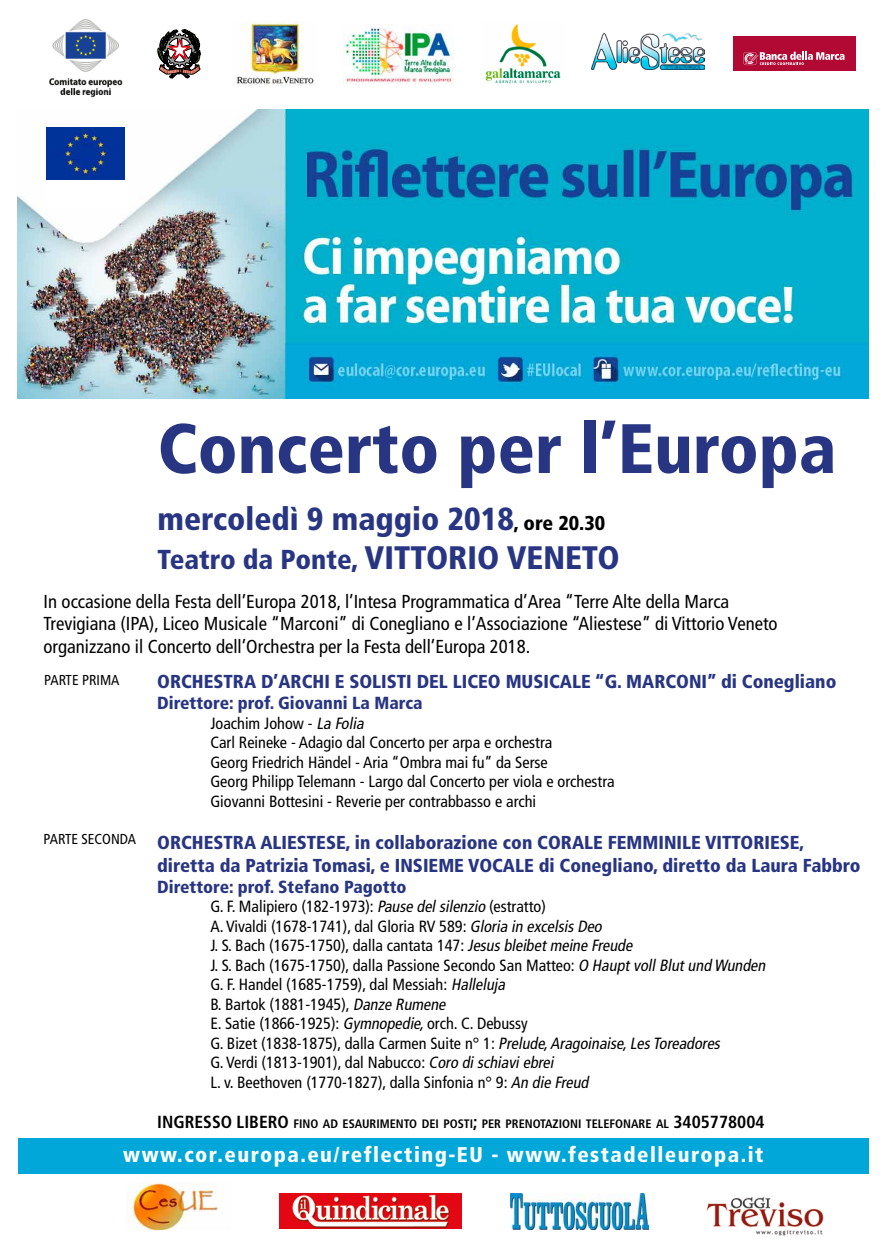
<style>
.page{position:relative;width:886px;height:1241px;background:#fff}
.page>*{position:absolute;margin:0;border:0;box-sizing:border-box;transform-origin:0 0}
.t1{font:900 condensed 69.75px "Frutiger";color:#283583}
.t2{font:900 condensed 31.88px "Frutiger";color:#283583}
.t3{font:900 condensed 27.44px "Frutiger";color:#283583}
.t4{font:900 condensed 21.25px "Frutiger";letter-spacing:.07em;color:#fff}
.t5{font:condensed 18.75px/22.5px "Frutiger";color:#000}
.t6{font:900 condensed 18.75px/22.5px "Frutiger";color:#283583}
.t7{font:900 condensed 17.5px "Frutiger";color:#283583}
.t8{font:700 condensed 17.5px "Frutiger";color:#000}
.t9{font:condensed 16.25px/19.5px "Frutiger";color:#000}
.t10{font:condensed 14.38px "Frutiger";color:#000}
.t11{font:700 condensed 12.25px "Frutiger";color:#000}
.s1{font-size:20px;color:#000}
.s2{font-size:32.5px}
.s3{font-style:italic}
.s4{font-size:12.25px}
.s5{font-size:17.5px}
</style>
<div class="page">
<div style="left:18px;top:1137px;width:850px;height:36px;background:#00a7d8"></div>
<img style="left:510px;top:1193px;width:138px;height:36px">
<img style="left:132px;top:1182px;width:86px;height:47px">
<img style="left:706px;top:1197px;width:118px;height:39px">
<img style="left:279px;top:1193px;width:183px;height:35px">
<img style="left:18px;top:110px;width:850px;height:288px">
<div style="left:46px;top:128px;width:82px;height:80px;background:#fff"></div>
<img style="left:46px;top:128px;width:79px;height:52px">
<img style="left:485px;top:24px;width:76px;height:60px">
<img style="left:344px;top:25px;width:110px;height:58px">
<img style="left:236px;top:22px;width:78px;height:64px">
<svg style="left:158px;top:30px;width:43px;height:48px"></svg>
<img style="left:49px;top:19px;width:74px;height:79px">
<div style="left:733px;top:36px;width:122px;height:35px;background:#b10933"></div>
<svg style="left:743px;top:52px;width:101px;height:13px"></svg>
<img style="left:592px;top:33px;width:112px;height:36px">
<h1 class="t1" style="left:158px;top:406px;width:680px">Concerto per l’Europa</h1>
<h2 class="t2" style="left:158px;top:499px;width:449px">mercoledì 9 maggio 2018<span class="s1">, ore 20.30</span></h2>
<h3 class="t3" style="left:158px;top:543px;width:464px">Teatro da Ponte, <span class="s2">Vittorio Veneto</span></h3>
<p class="t5" style="left:44px;top:590px;width:735px">In occasione della Festa dell’Europa 2018, l’Intesa Programmatica d’Area “Terre Alte della Marca<br>Trevigiana (IPA), Liceo Musicale “Marconi” di Conegliano e l’Associazione “Aliestese” di Vittorio Veneto organizzano il Concerto dell’Orchestra per la Festa dell’Europa 2018.</p>
<p class="t10" style="left:44px;top:671px;width:8px">parte</p>
<p class="t10" style="left:82px;top:671px;width:9px">prima</p>
<p class="t6" style="left:157px;top:670px;width:681px">Orchestra d’archi e solisti del Liceo musicale “G. Marconi” di Conegliano</p>
<p class="t7" style="left:157px;top:692px;width:267px">Direttore: prof. Giovanni La Marca</p>
<p class="t9" style="left:210px;top:713px;width:406px">Joachim Johow - <span class="s3">La Folia<br></span>Carl Reineke - Adagio dal Concerto per arpa e orchestra<br>Georg Friedrich Händel - Aria “Ombra mai fu” da Serse<br>Georg Philipp Telemann - Largo dal Concerto per viola e orchestra Giovanni Bottesini - Reverie per contrabbasso e archi</p>
<p class="t6" style="left:157px;top:831px;width:705px">Orchestra Aliestese, in collaborazione con Corale Femminile Vittoriese, diretta da Patrizia Tomasi, e Insieme Vocale di Conegliano, diretto da Laura Fabbro</p>
<p class="t7" style="left:157px;top:875px;width:251px">Direttore: prof. Stefano Pagotto</p>
<p class="t9" style="left:210px;top:896px;width:560px">G. F. Malipiero (182-1973): <span class="s3">Pause delsilenzio</span> (estratto)<br>A. Vivaldi (1678-1741), dal Gloria RV 589: <span class="s3">Gloria in excelsisDeo<br></span>J. S. Bach (1675-1750), dalla cantata 147: <span class="s3">Jesusbleibetmeine Freude<br></span>J. S. Bach (1675-1750), dalla Passione Secondo San Matteo: <span class="s3">O HauptvollBlutund Wunden </span>G. F. Handel (1685-1759), dal Messiah: <span class="s3">Halleluja<br></span>B. Bartok (1881-1945), <span class="s3">Danze Rumene<br></span>E. Satie (1866-1925): <span class="s3">Gymnopedie,</span>orch. C. Debussy<br>G. Bizet (1838-1875), dalla Carmen Suite n° 1: <span class="s3">Prelude,Aragoinaise,LesToreadores<br></span>G. Verdi (1813-1901), dal Nabucco: <span class="s3">Coro dischiaviebrei<br></span>L. v. Beethoven (1770-1827), dalla Sinfonia n° 9: <span class="s3">An die Freud</span></p>
<p class="t8" style="left:157px;top:1111px;width:149px">INGRESSO LIBERO <span class="s4">FINO</span></p>
<p class="t11" style="left:323px;top:1116px;width:197px">AD ESAURI MENTO DEI POSTI<span class="s5">;</span> PER PRENO</p>
<p class="t11" style="left:540px;top:1116px;width:25px">TAZIONI</p>
<p class="t11" style="left:586px;top:1116px;width:180px">TELE FONARE AL <span class="s5">3405778004</span></p>
<p class="t10" style="left:44px;top:830px;width:8px">parte</p>
<p class="t10" style="left:81px;top:830px;width:9px">seconda</p>
<h3 class="t4" style="left:123px;top:1141px;width:641px">www.cor.europa.eu/reflecting-EU - www.festadelleuropa.it</h3>
</div>
